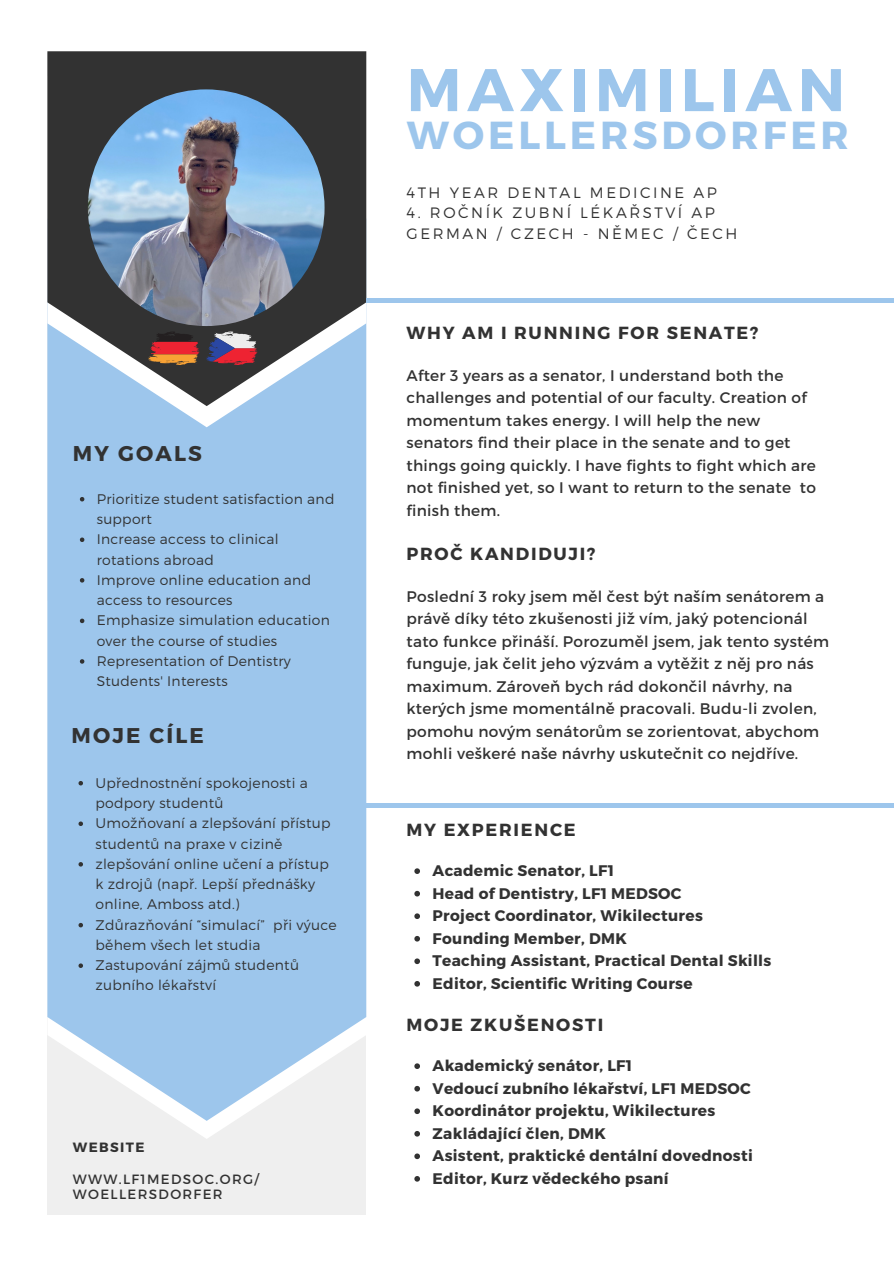
<style>
.page{position:relative;width:894px;height:1264px;background:#fff}
.page>*{position:absolute;margin:0;border:0;box-sizing:border-box;transform-origin:0 0}
.t1{font:700 60px "Montserrat";letter-spacing:.1em;color:#9dc6ec}
.t2{font:700 39px "Montserrat";letter-spacing:.1em;color:#9dc6ec}
.t3{font:700 21.3px "Montserrat";letter-spacing:.1em;color:#323232}
.t4{font:700 17.55px "Montserrat";letter-spacing:.1em;color:#323232}
.t5{font:15.3px/22.5px "Montserrat";letter-spacing:.02em;color:#323232}
.t6{font:700 15.3px/22.5px "Montserrat";letter-spacing:.02em;color:#323232}
.t7{font:300 15px/20.2px "Montserrat";letter-spacing:.17em;color:#323232}
.t8{font:300 13.95px/20.2px "Montserrat";letter-spacing:.02em;color:#323232}
.t9{font:13.5px/15.6px "Montserrat";letter-spacing:.1em;color:#323232}
.t10{font:700 13.5px "Montserrat";letter-spacing:.1em;color:#323232}
</style>
<div class="page">
<div style="left:47px;top:53px;width:318px;height:1161px;background:#efefef"></div>
<svg style="left:47px;top:427px;width:319px;height:693px;background:#a3c9ec"></svg>
<svg style="left:47px;top:406px;width:319px;height:21px;background:#a7cbed"></svg>
<svg style="left:47px;top:51px;width:319px;height:355px;background:#565d63"></svg>
<div style="left:366px;top:298px;width:527px;height:5px;background:#9dc6ec"></div>
<img style="left:88px;top:89px;width:236px;height:237px;border-radius:50%">
<hr style="left:365px;top:803px;width:528px;height:4px;background:#9dc6ec">
<svg style="left:206px;top:331px;width:52px;height:34px"></svg>
<svg style="left:148px;top:331px;width:52px;height:34px;background:#93412f"></svg>
<svg style="left:80px;top:497px;width:4px;height:4px"></svg>
<svg style="left:80px;top:537px;width:4px;height:5px"></svg>
<svg style="left:80px;top:578px;width:4px;height:4px"></svg>
<svg style="left:80px;top:618px;width:4px;height:5px"></svg>
<svg style="left:80px;top:659px;width:4px;height:4px"></svg>
<svg style="left:78px;top:781px;width:5px;height:4px"></svg>
<svg style="left:78px;top:821px;width:5px;height:5px"></svg>
<svg style="left:78px;top:862px;width:5px;height:4px"></svg>
<svg style="left:78px;top:922px;width:5px;height:5px"></svg>
<svg style="left:78px;top:963px;width:5px;height:4px"></svg>
<svg style="left:414px;top:868px;width:6px;height:6px"></svg>
<svg style="left:414px;top:890px;width:6px;height:6px"></svg>
<svg style="left:414px;top:913px;width:6px;height:6px"></svg>
<svg style="left:414px;top:936px;width:6px;height:5px"></svg>
<svg style="left:414px;top:958px;width:6px;height:6px"></svg>
<svg style="left:414px;top:981px;width:6px;height:5px"></svg>
<svg style="left:414px;top:1063px;width:6px;height:5px"></svg>
<svg style="left:414px;top:1085px;width:6px;height:6px"></svg>
<svg style="left:414px;top:1108px;width:6px;height:6px"></svg>
<svg style="left:414px;top:1131px;width:6px;height:5px"></svg>
<svg style="left:414px;top:1153px;width:6px;height:6px"></svg>
<svg style="left:414px;top:1176px;width:6px;height:5px"></svg>
<h3 class="t3" style="left:73px;top:439px;width:130px">MY GOALS</h3>
<p class="t8" style="left:97px;top:488px;width:239px">Prioritize student satisfaction and support<br>Increase access to clinical rotations abroad<br>Improve online education and access to resources<br>Emphasize simulation education over the course of studies<br>Representation of Dentistry<br>Students' Interests</p>
<h3 class="t3" style="left:72px;top:721px;width:134px">MOJE CÍLE</h3>
<p class="t8" style="left:95px;top:772px;width:243px">Upřednostnění spokojenosti a podpory studentů<br>Umožňovaní a zlepšování přístup studentů na praxe v cizině zlepšování online učení a přístup k zdrojů (např. Lepší přednášky online, Amboss atd.)<br>Zdůrazňování “simulací” při výuce během všech let studia<br>Zastupování zájmů studentů zubního lékařství</p>
<p class="t10" style="left:73px;top:1138px;width:73px">WEBSITE</p>
<p class="t9" style="left:73px;top:1170px;width:187px">WWW.LF1MEDSOC.ORG/<br>WOELLERSDORFER</p>
<h1 class="t1" style="left:406px;top:51px;width:439px">MAXIMILIAN</h1>
<h2 class="t2" style="left:406px;top:110px;width:443px">WOELLERSDORFER</h2>
<p class="t7" style="left:406px;top:182px;width:312px">4TH YEAR DENTAL MEDICINE AP</p>
<p class="t7" style="left:406px;top:202px;width:332px">4. ROČNÍK ZUBNÍ LÉKAŘSTVÍ AP<br>GERMAN / CZECH - NĚMEC / ČECH</p>
<p class="t4" style="left:406px;top:322px;width:353px">WHY AM I RUNNING FOR SENATE?</p>
<p class="t5" style="left:406px;top:363px;width:411px">After 3 years as a senator, I understand both the challenges and potential of our faculty. Creation of momentum takes energy. I will help the new senators find their place in the senate and to get things going quickly. I have fights to fight which are not finished yet, so I want to return to the senate to finish them.</p>
<p class="t4" style="left:406px;top:542px;width:190px">PROČ KANDIDUJI?</p>
<p class="t5" style="left:406px;top:584px;width:424px">Poslední 3 roky jsem měl čest být naším senátorem a právě díky této zkušenosti již vím, jaký potencionál tato funkce přináší. Porozuměl jsem, jak tento systém funguje, jak čelit jeho výzvám a vytěžit z něj pro nás maximum. Zároveň bych rád dokončil návrhy, na kterých jsme momentálně pracovali. Budu-li zvolen, pomohu novým senátorům se zorientovat, abychom mohli veškeré naše návrhy uskutečnit co nejdříve.</p>
<p class="t4" style="left:406px;top:818px;width:171px">MY EXPERIENCE</p>
<p class="t6" style="left:432px;top:858px;width:340px">Academic Senator, LF1<br>Head of Dentistry, LF1 MEDSOC<br>Project Coordinator, Wikilectures<br>Founding Member, DMK<br>Teaching Assistant, Practical Dental Skills<br>Editor, Scientific Writing Course</p>
<p class="t4" style="left:406px;top:1013px;width:198px">MOJE ZKUŠENOSTI</p>
<p class="t6" style="left:432px;top:1053px;width:322px">Akademický senátor, LF1<br>Vedoucí zubního lékařství, LF1 MEDSOC<br>Koordinátor projektu, Wikilectures<br>Zakládající člen, DMK<br>Asistent, praktické dentální dovednosti<br>Editor, Kurz vědeckého psaní</p>
</div>
